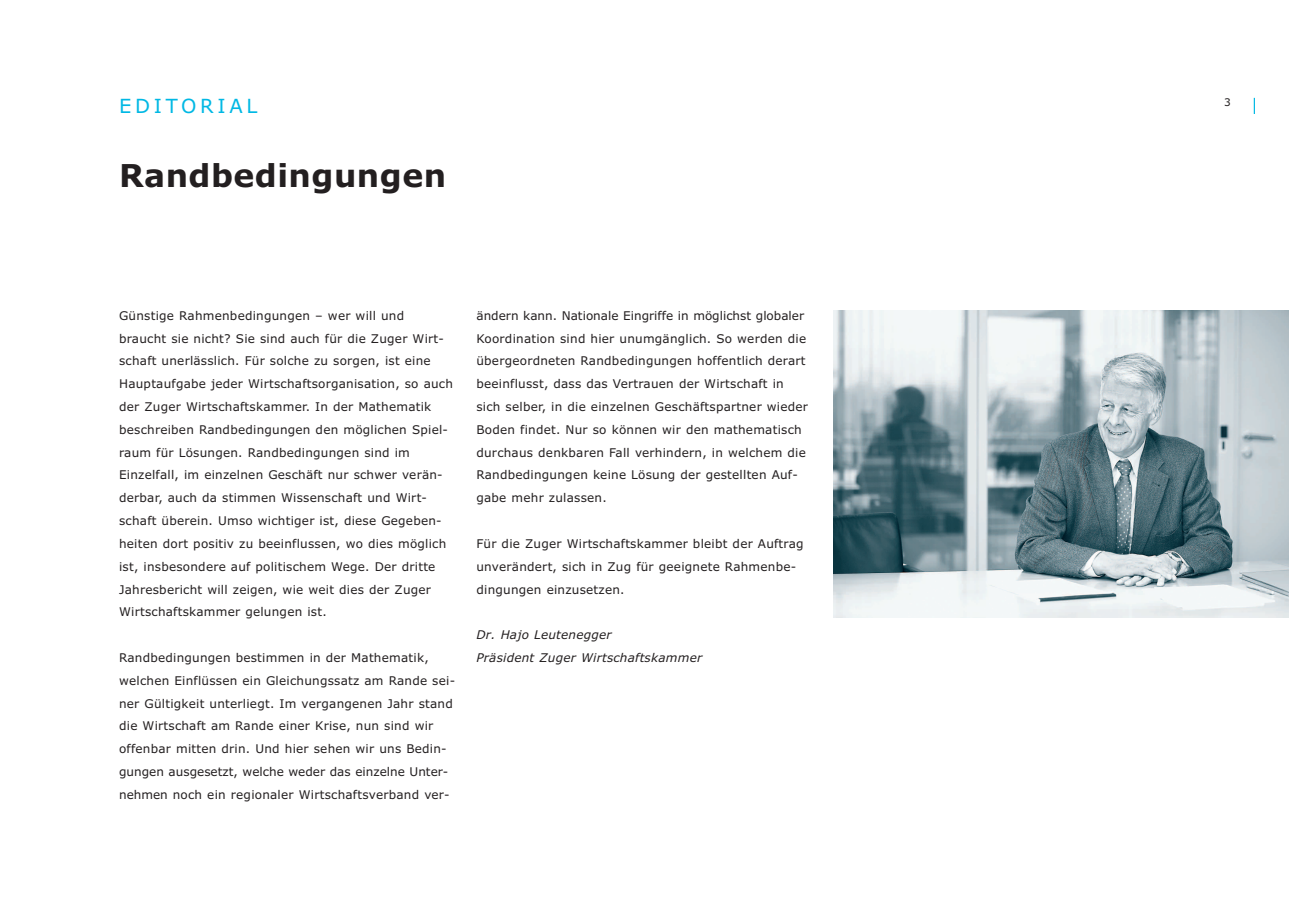
<style>
.page{position:relative;width:1289px;height:919px;background:#fff}
.page>*{position:absolute;margin:0;border:0;box-sizing:border-box;transform-origin:0 0}
.t1{font:700 31.5px "Verdana";letter-spacing:.015em;color:#231f20}
.t2{font:19.5px "Verdana";letter-spacing:.19em;color:#00b8e4}
.t3{font:12px/22.8px "Verdana";letter-spacing:.02em;color:#231f20}
.t4{font:italic 12px/22.8px "Verdana";letter-spacing:.02em;color:#231f20}
.t5{font:10.5px "Verdana";color:#231f20}
</style>
<div class="page">
<svg style="left:1253px;top:98px;width:1px;height:16px"></svg>
<img style="left:833px;top:310px;width:455px;height:308px">
<h2 class="t2" style="left:119px;top:95px;width:140px">EDITORIAL</h2>
<h1 class="t1" style="left:119px;top:158px;width:328px">Randbedingungen</h1>
<p class="t3" style="left:119px;top:304px;width:335px">Günstige Rahmenbedingungen – wer will und braucht sie nicht? Sie sind auch für die Zuger Wirt&shy;schaft unerlässlich. Für solche zu sorgen, ist eine Hauptaufgabe jeder Wirtschaftsorganisation, so auch der Zuger Wirtschaftskammer. In der Mathematik beschreiben Randbedingungen den möglichen Spiel&shy;raum für Lösungen. Randbedingungen sind im Einzelfall, im einzelnen Geschäft nur schwer verän&shy;derbar, auch da stimmen Wissenschaft und Wirt&shy;schaft überein. Umso wichtiger ist, diese Gegeben&shy;heiten dort positiv zu beeinflussen, wo dies möglich ist, insbesondere auf politischem Wege. Der dritte Jahresbericht will zeigen, wie weit dies der Zuger Wirtschaftskammer gelungen ist.</p>
<p class="t3" style="left:119px;top:646px;width:337px">Randbedingungen bestimmen in der Mathematik, welchen Einflüssen ein Gleichungssatz am Rande sei&shy;ner Gültigkeit unterliegt. Im vergangenen Jahr stand die Wirtschaft am Rande einer Krise, nun sind wir offenbar mitten drin. Und hier sehen wir uns Bedin&shy;gungen ausgesetzt, welche weder das einzelne Unter&shy;nehmen noch ein regionaler Wirtschaftsverband ver-</p>
<p class="t3" style="left:476px;top:304px;width:333px">ändern kann. Nationale Eingriffe in möglichst globaler Koordination sind hier unumgänglich. So werden die übergeordneten Randbedingungen hoffentlich derart beeinflusst, dass das Vertrauen der Wirtschaft in sich selber, in die einzelnen Geschäftspartner wieder Boden findet. Nur so können wir den mathematisch durchaus denkbaren Fall verhindern, in welchem die Randbedingungen keine Lösung der gestellten Auf&shy;gabe mehr zulassen.</p>
<p class="t3" style="left:476px;top:532px;width:329px">Für die Zuger Wirtschaftskammer bleibt der Auftrag unverändert, sich in Zug für geeignete Rahmenbe&shy;dingungen einzusetzen.</p>
<p class="t4" style="left:476px;top:623px;width:227px">Dr. Hajo Leutenegger<br>Präsident Zuger Wirtschaftskammer</p>
<p class="t5" style="left:1224px;top:96px;width:8px">3</p>
</div>
